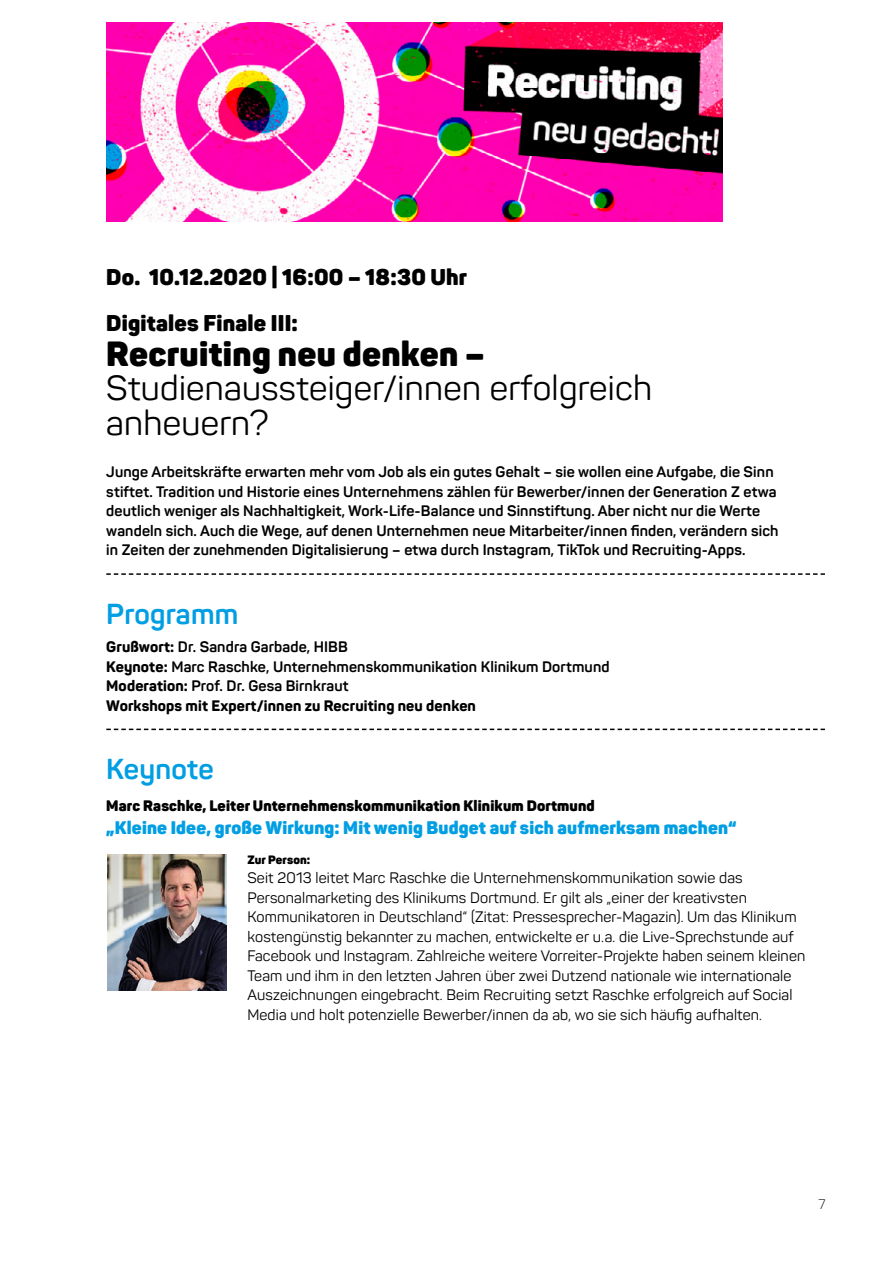
<style>
.page{position:relative;width:893px;height:1263px;background:#fff}
.page>*{position:absolute;margin:0;border:0;box-sizing:border-box;transform-origin:0 0}
.t1{font:34.5px/34.5px "Panton";letter-spacing:.01em;color:#000}
.t2{font:900 34.5px "Panton";letter-spacing:.01em;color:#000}
.t3{font:700 28.5px "Panton";letter-spacing:.01em;color:#009ee3}
.t4{font:900 22.5px/46.5px "Panton";letter-spacing:.01em;color:#000}
.t5{font:900 18px "Panton";letter-spacing:.01em;color:#009ee3}
.t6{font:700 15px/19.5px "Panton";letter-spacing:.01em;color:#000}
.t7{font:15px/19.5px "Panton";letter-spacing:.01em;color:#000}
.t8{font:900 15px "Panton";letter-spacing:.01em;color:#000}
.t9{font:300 13.5px "Panton";color:#000}
.t10{font:900 12px "Panton";letter-spacing:.01em;color:#000}
.s1{font-weight:800}
</style>
<div class="page">
<svg style="left:106px;top:573px;width:719px;height:2px"></svg>
<svg style="left:106px;top:729px;width:719px;height:1px"></svg>
<img style="left:107px;top:855px;width:119px;height:136px">
<img style="left:106px;top:23px;width:617px;height:198px">
<h3 class="t4" style="left:106px;top:253px;width:362px">Do. 10.12.2020 | 16:00 – 18:30 Uhr<br>Digitales Finale III:</h3>
<h1 class="t2" style="left:106px;top:331px;width:380px">Recruiting neu denken –</h1>
<h1 class="t1" style="left:106px;top:371px;width:547px">Studienaussteiger/innen erfolgreich anheuern?</h1>
<p class="t6" style="left:106px;top:462px;width:674px">Junge Arbeitskräfte erwarten mehr vom Job als ein gutes Gehalt – sie wollen eine Aufgabe, die Sinn stiftet. Tradition und Historie eines Unternehmens zählen für Bewerber/innen der Generation Z etwa deutlich weniger als Nachhaltigkeit, Work-Life-Balance und Sinnstiftung. Aber nicht nur die Werte wandeln sich. Auch die Wege, auf denen Unternehmen neue Mitarbeiter/innen finden, verändern sich in Zeiten der zunehmenden Digitalisierung – etwa durch Instagram, TikTok und Recruiting-Apps.</p>
<h2 class="t3" style="left:106px;top:596px;width:134px">Programm</h2>
<p class="t6" style="left:106px;top:637px;width:505px"><span class="s1">Grußwort:</span> Dr. Sandra Garbade, HIBB<br><span class="s1">Keynote:</span> Marc Raschke, Unternehmenskommunikation Klinikum Dortmund <span class="s1">Moderation:</span> Prof. Dr. Gesa Birnkraut<br><span class="s1">Workshops mit Expert/innen zu Recruiting neu denken</span></p>
<h2 class="t3" style="left:106px;top:751px;width:109px">Keynote</h2>
<p class="t8" style="left:106px;top:796px;width:490px">Marc Raschke, Leiter Unternehmenskommunikation Klinikum Dortmund</p>
<p class="t5" style="left:106px;top:816px;width:632px">„Kleine Idee, große Wirkung: Mit wenig Budget auf sich aufmerksam machen“</p>
<p class="t10" style="left:247px;top:852px;width:64px">Zur Person:</p>
<p class="t7" style="left:247px;top:868px;width:559px">Seit 2013 leitet Marc Raschke die Unternehmenskommunikation sowie das Personalmarketing des Klinikums Dortmund. Er gilt als „einer der kreativsten Kommunikatoren in Deutschland“ (Zitat: Pressesprecher-Magazin). Um das Klinikum kostengünstig bekannter zu machen, entwickelte er u.a. die Live-Sprechstunde auf Facebook und Instagram. Zahlreiche weitere Vorreiter-Projekte haben seinem kleinen Team und ihm in den letzten Jahren über zwei Dutzend nationale wie internationale Auszeichnungen eingebracht. Beim Recruiting setzt Raschke erfolgreich auf Social Media und holt potenzielle Bewerber/innen da ab, wo sie sich häufig aufhalten.</p>
<p class="t9" style="left:819px;top:1196px;width:8px">7</p>
</div>
